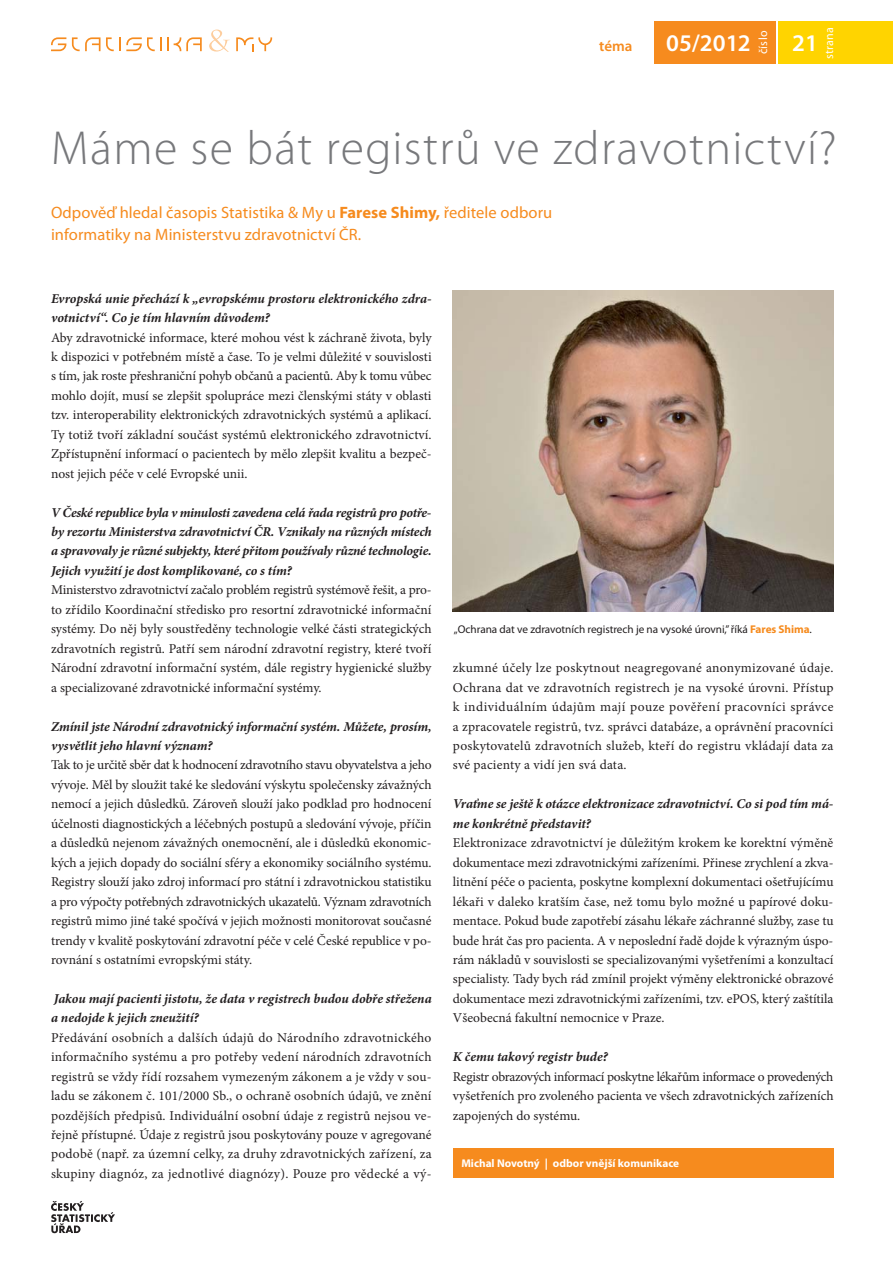
<style>
.page{position:relative;width:893px;height:1263px;background:#fff}
.page>*{position:absolute;margin:0;border:0;box-sizing:border-box;transform-origin:0 0}
.t1{font:300 48px "Myriad Pro";letter-spacing:.03em;color:#77787b}
.t2{font:600 24px "Myriad Pro";color:#fff}
.t3{font:16.5px/22.5px "Myriad Pro";letter-spacing:.005em;color:#f68b1e}
.t4{font:600 15px "Myriad Pro";color:#f68b1e}
.t5{font:13.5px/19.5px "Minion Pro";color:#231f20;text-align:justify}
.t6{font:italic 700 13.5px/19.5px "Minion Pro";letter-spacing:-.005em;color:#231f20}
.t7{font:12px "Myriad Pro";letter-spacing:.02em;color:#fff}
.t8{font:11.25px "Myriad Pro";letter-spacing:-.005em;color:#231f20}
.t9{font:700 11.25px "Myriad Pro";color:#fff}
.s1{font-weight:700}
.s2{font-weight:700;color:#f68b1e}
</style>
<div class="page">
<div style="left:654px;top:21px;width:122px;height:43px;background:#f68b1e"></div>
<svg style="left:51px;top:37px;width:15px;height:14px"></svg>
<svg style="left:168px;top:37px;width:34px;height:14px"></svg>
<svg style="left:236px;top:37px;width:36px;height:14px"></svg>
<svg style="left:72px;top:37px;width:89px;height:14px"></svg>
<svg style="left:209px;top:30px;width:21px;height:22px"></svg>
<div style="left:779px;top:21px;width:114px;height:43px;background:#ffd400"></div>
<svg style="left:51px;top:1201px;width:64px;height:32px"></svg>
<div style="left:453px;top:1148px;width:380px;height:30px;background:#f68b1e"></div>
<img style="left:453px;top:291px;width:380px;height:320px">
<p class="t4" style="left:599px;top:40px;width:35px">téma</p>
<h2 class="t2" style="left:666px;top:34px;width:86px">05/2012</h2>
<p class="t7" style="left:759px;top:54px;width:25px;rotate:-90deg">číslo</p>
<h2 class="t2" style="left:792px;top:34px;width:27px">21</h2>
<p class="t7" style="left:825px;top:59px;width:34px;rotate:-90deg">strana</p>
<h1 class="t1" style="left:51px;top:129px;width:787px">Máme se bát registrů ve zdravotnictví?</h1>
<p class="t3" style="left:51px;top:203px;width:503px">Odpověď hledal časopis Statistika &amp; My u <span class="s1">Farese Shimy,</span> ředitele odboru informatiky na Ministerstvu zdravotnictví ČR.</p>
<p class="t6" style="left:51px;top:290px;width:382px">Evropská unie přechází k „evropskému prostoru elektronického zdra&shy;votnictví“. Co je tím hlavním důvodem?</p>
<p class="t5" style="left:51px;top:329px;width:382px">Aby zdravotnické informace, které mohou vést k záchraně života, byly k dispozici v potřebném místě a čase. To je velmi důležité v souvislosti s tím, jak roste přeshraniční pohyb občanů a pacientů. Aby k tomu vůbec mohlo dojít, musí se zlepšit spolupráce mezi členskými státy v oblasti tzv. interoperability elektronických zdravotnických systémů a aplikací.<br>Ty totiž tvoří základní součást systémů elektronického zdravotnictví.<br>Zpřístupnění informací o pacientech by mělo zlepšit kvalitu a bezpeč&shy;nost jejich péče v celé Evropské unii.</p>
<p class="t6" style="left:51px;top:504px;width:382px;text-align:justify">V České republice byla v minulosti zavedena celá řada registrů pro potře&shy;by rezortu Ministerstva zdravotnictví ČR. Vznikaly na různých místech a spravovaly je různé subjekty, které přitom používaly různé technologie.<br>Jejich využití je dost komplikované, co s tím?</p>
<p class="t5" style="left:51px;top:581px;width:382px">Ministerstvo zdravotnictví začalo problém registrů systémově řešit, a pro&shy;to zřídilo Koordinační středisko pro resortní zdravotnické informační systémy. Do něj byly soustředěny technologie velké části strategických zdravotních registrů. Patří sem národní zdravotní registry, které tvoří Národní zdravotní informační systém, dále registry hygienické služby a specializované zdravotnické informační systémy.</p>
<p class="t6" style="left:51px;top:718px;width:382px">Zmínil jste Národní zdravotnický informační systém. Můžete, prosím, vysvětlit jeho hlavní význam?</p>
<p class="t5" style="left:51px;top:756px;width:382px">Tak to je určitě sběr dat k hodnocení zdravotního stavu obyvatelstva a jeho vývoje. Měl by sloužit také ke sledování výskytu společensky závažných nemocí a jejich důsledků. Zároveň slouží jako podklad pro hodnocení účelnosti diagnostických a léčebných postupů a sledování vývoje, příčin a důsledků nejenom závažných onemocnění, ale i důsledků ekonomic&shy;kých a jejich dopady do sociální sféry a ekonomiky sociálního systému.<br>Registry slouží jako zdroj informací pro státní i zdravotnickou statistiku a pro výpočty potřebných zdravotnických ukazatelů. Význam zdravotních registrů mimo jiné také spočívá v jejich možnosti monitorovat současné trendy v kvalitě poskytování zdravotní péče v celé České republice v po&shy;rovnání s ostatními evropskými státy.</p>
<p class="t6" style="left:51px;top:990px;width:382px">Jakou mají pacienti jistotu, že data v registrech budou dobře střežena a nedojde k jejich zneužití?</p>
<p class="t5" style="left:51px;top:1029px;width:382px">Předávání osobních a dalších údajů do Národního zdravotnického informačního systému a pro potřeby vedení národních zdravotních registrů se vždy řídí rozsahem vymezeným zákonem a je vždy v sou&shy;ladu se zákonem č. 101/2000 Sb., o ochraně osobních údajů, ve znění pozdějších předpisů. Individuální osobní údaje z registrů nejsou ve&shy;řejně přístupné. Údaje z registrů jsou poskytovány pouze v agregované podobě (např. za územní celky, za druhy zdravotnických zařízení, za skupiny diagnóz, za jednotlivé diagnózy). Pouze pro vědecké a vý-</p>
<p class="t8" style="left:454px;top:625px;width:360px">„Ochrana dat ve zdravotních registrech je na vysoké úrovni,” říká <span class="s2">Fares Shima</span>.</p>
<p class="t5" style="left:453px;top:659px;width:382px">zkumné účely lze poskytnout neagregované anonymizované údaje.<br>Ochrana dat ve zdravotních registrech je na vysoké úrovni. Přístup k individuálním údajům mají pouze pověření pracovníci správce a zpracovatele registrů, tvz. správci databáze, a oprávnění pracovníci poskytovatelů zdravotních služeb, kteří do registru vkládají data za své pacienty a vidí jen svá data.</p>
<p class="t6" style="left:453px;top:795px;width:382px">Vraťme se ještě k otázce elektronizace zdravotnictví. Co si pod tím má&shy;me konkrétně představit?</p>
<p class="t5" style="left:453px;top:834px;width:382px">Elektronizace zdravotnictví je důležitým krokem ke korektní výměně dokumentace mezi zdravotnickými zařízeními. Přinese zrychlení a zkva&shy;litnění péče o pacienta, poskytne komplexní dokumentaci ošetřujícímu lékaři v daleko kratším čase, než tomu bylo možné u papírové doku&shy;mentace. Pokud bude zapotřebí zásahu lékaře záchranné služby, zase tu bude hrát čas pro pacienta. A v neposlední řadě dojde k výrazným úspo&shy;rám nákladů v souvislosti se specializovanými vyšetřeními a konzultací specialisty. Tady bych rád zmínil projekt výměny elektronické obrazové dokumentace mezi zdravotnickými zařízeními, tzv. ePOS, který zaštítila Všeobecná fakultní nemocnice v Praze.</p>
<p class="t6" style="left:453px;top:1048px;width:156px">K čemu takový registr bude?</p>
<p class="t5" style="left:453px;top:1068px;width:382px">Registr obrazových informací poskytne lékařům informace o provedených vyšetřeních pro zvoleného pacienta ve všech zdravotnických zařízeních zapojených do systému.</p>
<p class="t9" style="left:461px;top:1159px;width:219px">Michal Novotný | odbor vnější komunikace</p>
</div>
